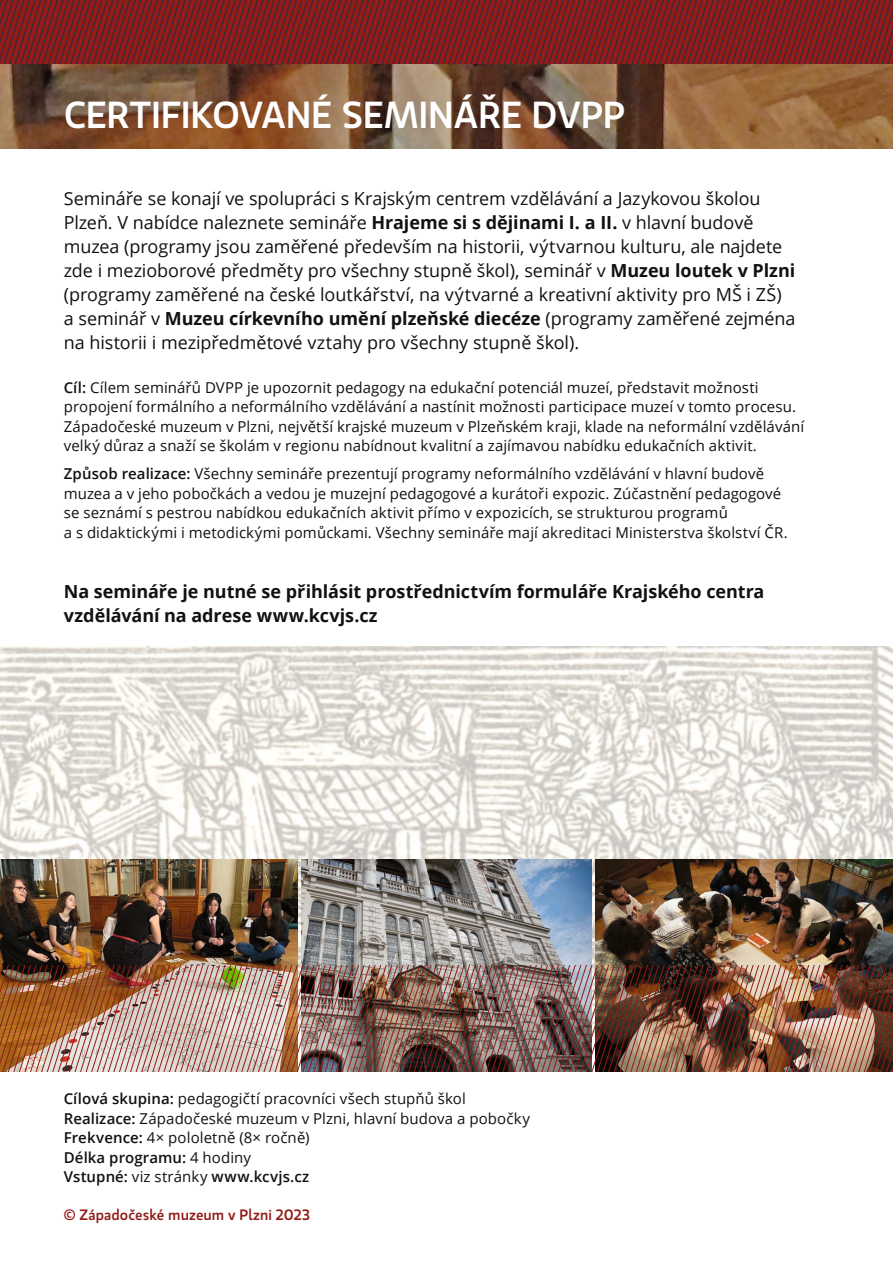
<style>
.page{position:relative;width:893px;height:1263px;background:#fff}
.page>*{position:absolute;margin:0;border:0;box-sizing:border-box;transform-origin:0 0}
.t1{font:500 37.5px "Gloriola Std";letter-spacing:.01em;color:#fff}
.t2{font:18px/24px "Open Sans";letter-spacing:-.005em;color:#11110f}
.t3{font:700 18px/24px "Open Sans";color:#11110f}
.t4{font:15px/19.5px "Open Sans";letter-spacing:.005em;color:#11110f}
.t5{font:500 15px "Gloriola Std";letter-spacing:.01em;color:#911c18}
.s1{font-weight:700}
.s2{font-weight:600}
</style>
<div class="page">
<img style="left:0;top:646px;width:893px;height:319px">
<img style="left:0;top:64px;width:893px;height:85px">
<img style="left:0;top:859px;width:298px;height:106px">
<img style="left:302px;top:859px;width:289px;height:106px">
<img style="left:595px;top:859px;width:298px;height:106px">
<svg style="left:0;top:0;width:893px;height:64px;background:#7c1e1f"></svg>
<img style="left:0;top:965px;width:893px;height:106px">
<h1 class="t1" style="left:64px;top:88px;width:563px">CERTIFIKOVANÉ SEMINÁŘE DVPP</h1>
<p class="t2" style="left:64px;top:186px;width:733px">Semináře se konají ve spolupráci s Krajským centrem vzdělávání a Jazykovou školou Plzeň. V nabídce naleznete semináře <span class="s1">Hrajeme si s dějinami I. a II.</span> v hlavní budově muzea (programy jsou zaměřené především na historii, výtvarnou kulturu, ale najdete zde i mezioborové předměty pro všechny stupně škol), seminář v <span class="s1">Muzeu loutek v Plzni </span>(programy zaměřené na české loutkářství, na výtvarné a kreativní aktivity pro MŠ i ZŠ) a seminář v <span class="s1">Muzeu církevního umění plzeňské diecéze</span> (programy zaměřené zejména na historii i mezipředmětové vztahy pro všechny stupně škol).</p>
<p class="t4" style="left:64px;top:377px;width:742px"><span class="s2">Cíl:</span> Cílem seminářů DVPP je upozornit pedagogy na edukační potenciál muzeí, představit možnosti propojení formálního a neformálního vzdělávání a nastínit možnosti participace muzeí v tomto procesu.<br>Západočeské muzeum v Plzni, největší krajské muzeum v Plzeňském kraji, klade na neformální vzdělávání velký důraz a snaží se školám v regionu nabídnout kvalitní a zajímavou nabídku edukačních aktivit.</p>
<p class="t4" style="left:64px;top:464px;width:725px"><span class="s2">Způsob realizace:</span> Všechny semináře prezentují programy neformálního vzdělávání v hlavní budově muzea a v jeho pobočkách a vedou je muzejní pedagogové a kurátoři expozic. Zúčastnění pedagogové se seznámí s pestrou nabídkou edukačních aktivit přímo v expozicích, se strukturou programů<br>a s didaktickými i metodickými pomůckami. Všechny semináře mají akreditaci Ministerstva školství ČR.</p>
<p class="t3" style="left:64px;top:579px;width:702px">Na semináře je nutné se přihlásit prostřednictvím formuláře Krajského centra vzdělávání na adrese www.kcvjs.cz</p>
<p class="t4" style="left:64px;top:1089px;width:468px"><span class="s2">Cílová skupina:</span> pedagogičtí pracovníci všech stupňů škol <span class="s2">Realizace:</span> Západočeské muzeum v Plzni, hlavní budova a pobočky <span class="s2">Frekvence:</span> 4× pololetně (8× ročně)<br><span class="s2">Délka programu:</span> 4 hodiny<br><span class="s2">Vstupné:</span> viz stránky <span class="s2">www.kcvjs.cz</span></p>
<p class="t5" style="left:64px;top:1205px;width:248px">© Západočeské muzeum v Plzni 2023</p>
</div>
